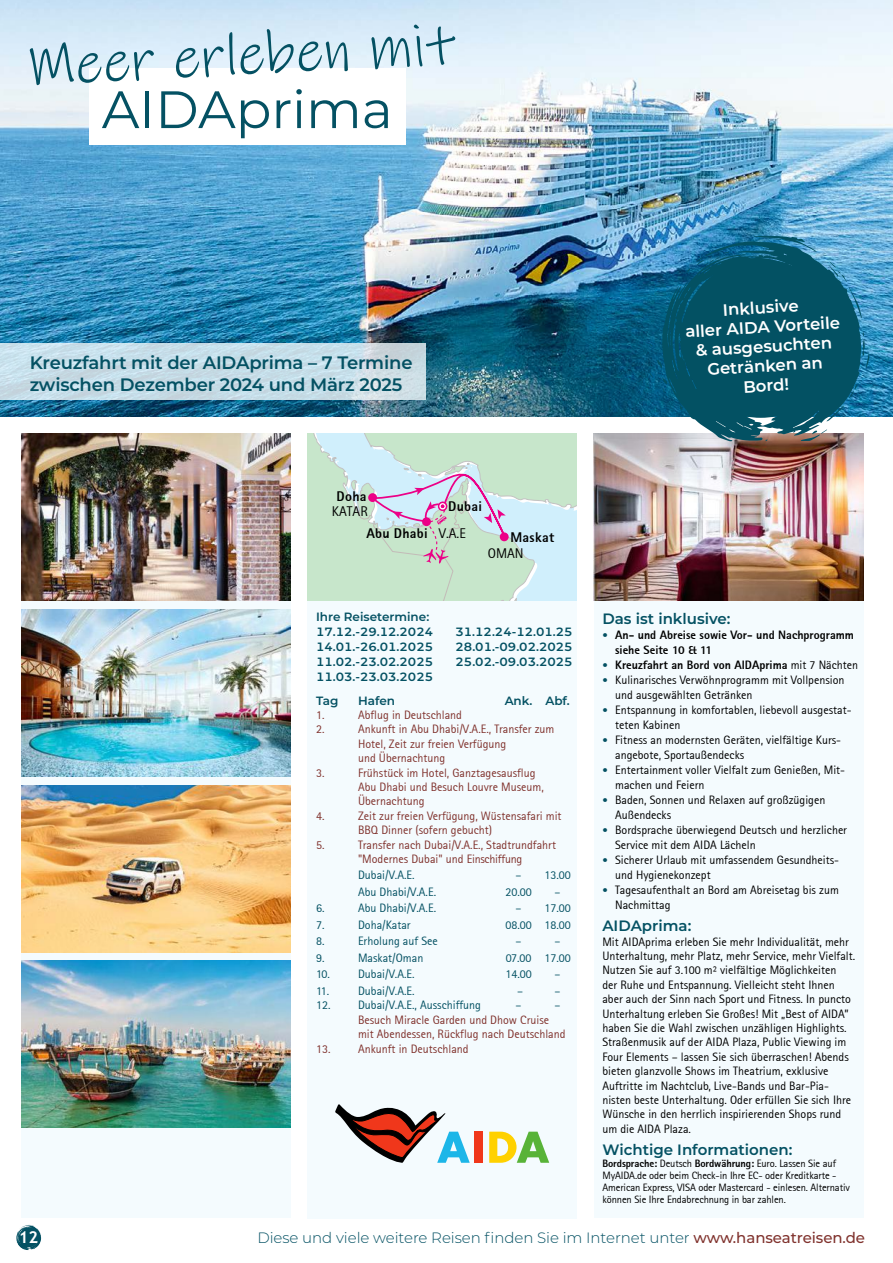
<style>
.page{position:relative;width:893px;height:1263px;background:#fff}
.page>*{position:absolute;margin:0;border:0;box-sizing:border-box;transform-origin:0 0}
.t1{font:60px "Ink Free";color:#045163}
.t2{font:52.5px "Montserrat";color:#045163}
.t3{font:600 18px/22.5px "Montserrat";letter-spacing:-.01em;color:#045163}
.t4{font:600 16.5px/19.5px "Montserrat";color:#fff;text-align:center}
.t5{font:700 16.5px "Trebuchet MS";color:#fff}
.t6{font:300 15px "Montserrat";letter-spacing:-.005em;color:#045163}
.t7{font:600 15px "Montserrat";color:#045163}
.t8{font:800 13.8px/27px "Rotis Sans Serif";letter-spacing:.02em;color:#000}
.t9{font:13.8px "Rotis Sans Serif";color:#000}
.t10{font:12px/14.4px "Rotis Sans Serif";color:#000}
.t11{font:12px/14.4px "Rotis Sans Serif";color:#80322d}
.t12{font:12px "Rotis Sans Serif";color:#045163}
.t13{font:600 12px/15px "Montserrat";color:#045163}
.t14{font:800 12px/15px "Rotis Sans Serif";color:#000}
.t15{font:10.5px/12px "Rotis Sans Serif";letter-spacing:-.01em;color:#000}
.s1{font-weight:400}
.s2{font-weight:400;font-size:10.8px;color:#045163}
.s3{font-size:10.8px;color:#045163}
.s4{font-weight:800}
.s5{font-weight:500;color:#80322d}
</style>
<div class="page">
<svg style="left:16px;top:1225px;width:25px;height:25px"></svg>
<div style="left:19px;top:1227px;width:20px;height:20px;background:#035163;border-radius:50%"></div>
<img style="left:0;top:0;width:893px;height:417px">
<div style="left:21px;top:434px;width:270px;height:784px;background:#f4fbfe"></div>
<div style="left:594px;top:434px;width:269px;height:784px;background:#f4fbfe"></div>
<div style="left:308px;top:434px;width:269px;height:784px;background:#f4fbfe"></div>
<svg style="left:0;top:343px;width:426px;height:57px;background:#c8dde7"></svg>
<svg style="left:308px;top:434px;width:269px;height:167px;background:#cbe3d8"></svg>
<img style="left:594px;top:434px;width:269px;height:167px">
<img style="left:21px;top:434px;width:270px;height:167px">
<img style="left:21px;top:609px;width:270px;height:167px">
<img style="left:649px;top:236px;width:220px;height:205px">
<div style="left:681px;top:259px;width:159px;height:159px;background:#035163;border-radius:50%"></div>
<div style="left:474px;top:1132px;width:8px;height:31px;background:#f0371b"></div>
<svg style="left:489px;top:1132px;width:60px;height:31px"></svg>
<svg style="left:335px;top:1104px;width:135px;height:59px"></svg>
<div style="left:89px;top:69px;width:316px;height:76px;background:#fff"></div>
<img style="left:21px;top:785px;width:270px;height:167px">
<img style="left:21px;top:961px;width:270px;height:167px">
<h1 class="t1" style="left:25px;top:28px;width:431px;rotate:-3deg">Meer erleben mit</h1>
<h2 class="t2" style="left:102px;top:73px;width:292px">AIDAprima</h2>
<h3 class="t3" style="left:30px;top:350px;width:384px">Kreuzfahrt mit der AIDAprima – 7 Termine zwischen Dezember 2024 und März 2025</h3>
<h3 class="t4" style="left:684px;top:301px;width:156px;rotate:-3deg">Inklusive<br>aller AIDA Vorteile &amp; ausgesuchten<br>Getränken an<br>Bord!</h3>
<p class="t8" style="left:336px;top:483px;width:32px">Doha</p>
<p class="t9" style="left:332px;top:503px;width:37px">KATAR</p>
<p class="t8" style="left:366px;top:492px;width:117px;text-indent:82px">Dubai<br>Abu Dhabi <span class="s1">V.A.E</span></p>
<p class="t8" style="left:510px;top:524px;width:45px">Maskat</p>
<p class="t13" style="left:316px;top:609px;width:119px">Ihre Reisetermine:<br>17.12.-29.12.2024</p>
<p class="t9" style="left:488px;top:545px;width:37px">OMAN</p>
<p class="t13" style="left:455px;top:624px;width:119px">31.12.24-12.01.25</p>
<p class="t13" style="left:316px;top:639px;width:119px">14.01.-26.01.2025</p>
<p class="t13" style="left:456px;top:639px;width:119px">28.01.-09.02.2025</p>
<p class="t13" style="left:316px;top:654px;width:119px">11.02.-23.02.2025</p>
<p class="t13" style="left:456px;top:654px;width:119px">25.02.-09.03.2025</p>
<p class="t13" style="left:316px;top:664px;width:119px;line-height:23.5px">11.03.-23.03.2025<br>Tag</p>
<p class="t13" style="left:358px;top:692px;width:39px">Hafen</p>
<p class="t13" style="left:505px;top:692px;width:67px">Ank. Abf.</p>
<p class="t11" style="left:316px;top:707px;width:10px">1.</p>
<p class="t11" style="left:358px;top:707px;width:105px">Abflug in Deutschland</p>
<p class="t11" style="left:316px;top:722px;width:10px">2.</p>
<p class="t11" style="left:358px;top:722px;width:198px">Ankunft in Abu Dhabi/V.A.E., Transfer zum<br>Hotel, Zeit zur freien Verfügung<br>und Übernachtung</p>
<p class="t11" style="left:316px;top:765px;width:10px">3.</p>
<p class="t11" style="left:358px;top:765px;width:187px">Frühstück im Hotel, Ganztagesausflug<br>Abu Dhabi und Besuch Louvre Museum,<br>Übernachtung</p>
<p class="t11" style="left:316px;top:808px;width:10px">4.</p>
<p class="t11" style="left:358px;top:808px;width:205px">Zeit zur freien Verfügung, Wüstensafari mit<br>BBQ Dinner (sofern gebucht)</p>
<p class="t11" style="left:316px;top:837px;width:10px">5.</p>
<p class="t11" style="left:358px;top:837px;width:199px">Transfer nach Dubai/V.A.E., Stadtrundfahrt "Modernes Dubai" und Einschiffung</p>
<p class="t12" style="left:358px;top:868px;width:58px">Dubai/V.A.E.</p>
<p class="t12" style="left:516px;top:868px;width:57px">– 13.00</p>
<p class="t12" style="left:358px;top:885px;width:80px">Abu Dhabi/V.A.E.</p>
<p class="t12" style="left:505px;top:885px;width:28px">20.00</p>
<p class="t12" style="left:555px;top:885px;width:7px">–</p>
<p class="t12" style="left:316px;top:901px;width:10px">6.</p>
<p class="t12" style="left:358px;top:901px;width:80px">Abu Dhabi/V.A.E.</p>
<p class="t12" style="left:516px;top:901px;width:57px">– 17.00</p>
<p class="t12" style="left:316px;top:918px;width:10px">7.</p>
<p class="t12" style="left:358px;top:918px;width:54px">Doha/Katar</p>
<p class="t12" style="left:505px;top:918px;width:67px">08.00 18.00</p>
<p class="t12" style="left:316px;top:934px;width:10px">8.</p>
<p class="t12" style="left:358px;top:934px;width:81px">Erholung auf See</p>
<p class="t12" style="left:516px;top:934px;width:7px">–</p>
<p class="t12" style="left:555px;top:934px;width:7px">–</p>
<p class="t12" style="left:316px;top:951px;width:10px">9.</p>
<p class="t12" style="left:358px;top:951px;width:67px">Maskat/Oman</p>
<p class="t12" style="left:506px;top:951px;width:67px">07.00 17.00</p>
<p class="t12" style="left:316px;top:967px;width:100px">10. Dubai/V.A.E.</p>
<p class="t12" style="left:505px;top:967px;width:28px">14.00</p>
<p class="t12" style="left:555px;top:967px;width:7px">–</p>
<p class="t12" style="left:316px;top:984px;width:15px">11.</p>
<p class="t12" style="left:358px;top:984px;width:58px">Dubai/V.A.E.</p>
<p class="t12" style="left:517px;top:984px;width:7px">–</p>
<p class="t12" style="left:555px;top:984px;width:7px">–</p>
<p class="t12" style="left:316px;top:998px;width:166px">12. Dubai/V.A.E., Ausschiffung</p>
<p class="t12" style="left:516px;top:998px;width:7px">–</p>
<p class="t12" style="left:555px;top:998px;width:7px">–</p>
<p class="t11" style="left:358px;top:1012px;width:209px">Besuch Miracle Garden und Dhow Cruise mit Abendessen, Rückflug nach Deutschland</p>
<p class="t11" style="left:316px;top:1041px;width:154px">13. Ankunft in Deutschland</p>
<p class="t7" style="left:602px;top:608px;width:130px">Das ist inklusive:</p>
<p class="t14" style="left:615px;top:627px;width:240px;text-indent:-13px"><span class="s2">•</span> An- und Abreise sowie Vor- und Nachprogramm siehe Seite 10 &amp; 11</p>
<p class="t14" style="left:602px;top:657px;width:257px"><span class="s2">•</span> Kreuzfahrt an Bord von AIDAprima <span class="s1">mit 7 Nächten</span></p>
<p class="t10" style="left:615px;top:672px;width:231px;line-height:15px;text-indent:-13px"><span class="s3">•</span> Kulinarisches Verwöhnprogramm mit Vollpension und ausgewählten Getränken</p>
<p class="t10" style="left:615px;top:702px;width:238px;line-height:15px;text-indent:-13px"><span class="s3">•</span> Entspannung in komfortablen, liebevoll ausgestat&shy;teten Kabinen</p>
<p class="t10" style="left:615px;top:732px;width:227px;line-height:15px;text-indent:-13px"><span class="s3">•</span> Fitness an modernsten Geräten, vielfältige Kurs&shy;angebote, Sportaußendecks</p>
<p class="t10" style="left:615px;top:762px;width:231px;line-height:15px;text-indent:-13px"><span class="s3">•</span> Entertainment voller Vielfalt zum Genießen, Mit&shy;machen und Feiern</p>
<p class="t10" style="left:615px;top:792px;width:212px;line-height:15px;text-indent:-13px"><span class="s3">•</span> Baden, Sonnen und Relaxen auf großzügigen<br>Außendecks</p>
<p class="t10" style="left:615px;top:822px;width:233px;line-height:15px;text-indent:-13px"><span class="s3">•</span> Bordsprache überwiegend Deutsch und herzlicher<br>Service mit dem AIDA Lächeln</p>
<p class="t10" style="left:615px;top:852px;width:225px;line-height:15px;text-indent:-13px"><span class="s3">•</span> Sicherer Urlaub mit umfassendem Gesundheits&shy;und Hygienekonzept</p>
<p class="t10" style="left:615px;top:882px;width:225px;line-height:15px;text-indent:-13px"><span class="s3">•</span> Tagesaufenthalt an Bord am Abreisetag bis zum<br>Nachmittag</p>
<p class="t7" style="left:602px;top:915px;width:90px">AIDAprima:</p>
<p class="t10" style="left:602px;top:934px;width:254px">Mit AIDAprima erleben Sie mehr Individualität, mehr Unterhaltung, mehr Platz, mehr Service, mehr Vielfalt.<br>Nutzen Sie auf 3.100 m² vielfältige Möglichkeiten<br>der Ruhe und Entspannung. Vielleicht steht Ihnen aber auch der Sinn nach Sport und Fitness. In puncto Unterhaltung erleben Sie Großes! Mit „Best of AIDA” haben Sie die Wahl zwischen unzähligen Highlights.<br>Straßenmusik auf der AIDA Plaza, Public Viewing im Four Elements – lassen Sie sich überraschen! Abends bieten glanzvolle Shows im Theatrium, exklusive Auftritte im Nachtclub, Live-Bands und Bar-Pia&shy;nisten beste Unterhaltung. Oder erfüllen Sie sich Ihre Wünsche in den herrlich inspirierenden Shops rund um die AIDA Plaza.</p>
<p class="t7" style="left:602px;top:1139px;width:192px">Wichtige Informationen:</p>
<p class="t15" style="left:602px;top:1157px;width:249px"><span class="s4">Bordsprache:</span> Deutsch <span class="s4">Bordwährung:</span> Euro. Lassen Sie auf MyAIDA.de oder beim Check-in Ihre EC- oder Kreditkarte - American Express, VISA oder Mastercard - einlesen. Alternativ können Sie Ihre Endabrechnung in bar zahlen.</p>
<h3 class="t5" style="left:19px;top:1227px;width:21px">12</h3>
<p class="t6" style="left:257px;top:1227px;width:609px">Diese und viele weitere Reisen finden Sie im Internet unter <span class="s5">www.hanseatreisen.de</span></p>
</div>
